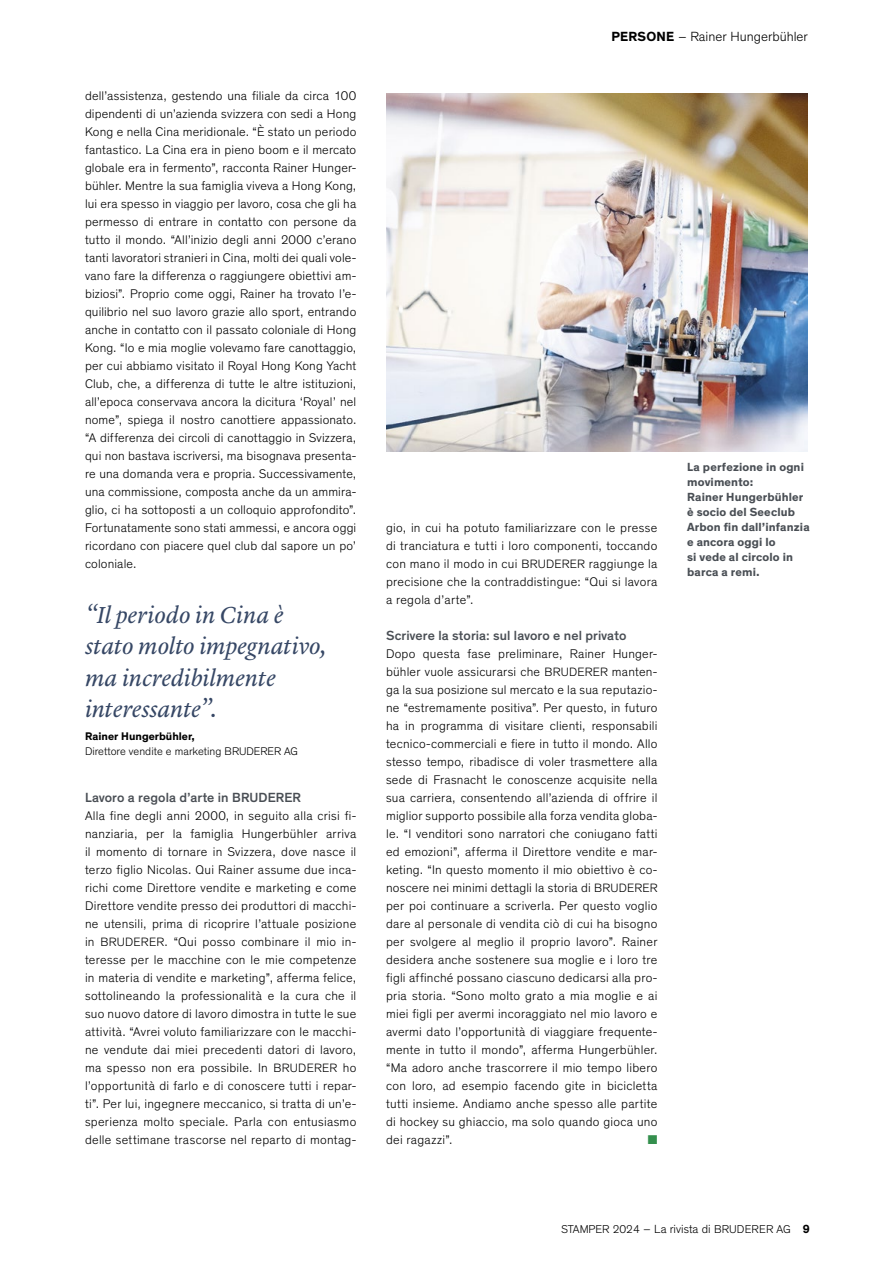
<style>
.page{position:relative;width:893px;height:1263px;background:#fff}
.page>*{position:absolute;margin:0;border:0;box-sizing:border-box;transform-origin:0 0}
.t1{font:italic 24px/31.2px "Lyon Text";letter-spacing:-.005em;color:#364765}
.t2{font:500 13.5px "Theinhardt";letter-spacing:.01em;color:#494e54}
.t3{font:300 13.5px "Theinhardt";color:#000}
.t4{font:300 12.75px/18px "Theinhardt";letter-spacing:.02em;color:#000;text-align:justify}
.t5{font:12.75px "Zapf Dingbats ITC";color:#348f4d}
.t6{font:700 12px/15px "Theinhardt";letter-spacing:.015em;color:#494e54}
.t7{font:300 11.55px "Theinhardt";color:#000}
.t8{font:300 11.25px "Theinhardt";color:#000}
.t9{font:700 11.25px "Theinhardt";color:#000}
.s1{font-size:12.3px}
.s2{font-weight:700}
.s3{font-size:12px}
.s4{font-weight:700;font-size:12px}
</style>
<div class="page">
<img style="left:386px;top:94px;width:422px;height:357px">
<p class="t4" style="left:85px;top:87px;width:273px">dell’assistenza, gestendo una filiale da circa 100 dipendenti di un’azienda svizzera con sedi a Hong Kong e nella Cina meridionale. “È stato un periodo fantastico. La Cina era in pieno boom e il mercato globale era in fermento”, racconta Rainer Hunger&shy;bühler. Mentre la sua famiglia viveva a Hong Kong, lui era spesso in viaggio per lavoro, cosa che gli ha permesso di entrare in contatto con persone da tutto il mondo. “All’inizio degli anni 2000 c’erano tanti lavoratori stranieri in Cina, molti dei quali vole&shy;vano fare la differenza o raggiungere obiettivi am&shy;biziosi”. Proprio come oggi, Rainer ha trovato l’e&shy;quilibrio nel suo lavoro grazie allo sport, entrando anche in contatto con il passato coloniale di Hong Kong. “Io e mia moglie volevamo fare canottaggio, per cui abbiamo visitato il Royal Hong Kong Yacht Club, che, a differenza di tutte le altre istituzioni, all’epoca conservava ancora la dicitura ‘Royal’ nel nome”, spiega il nostro canottiere appassionato. “A differenza dei circoli di canottaggio in Svizzera, qui non bastava iscriversi, ma bisognava presenta&shy;re una domanda vera e propria. Successivamente, una commissione, composta anche da un ammira&shy;glio, ci ha sottoposti a un colloquio approfondito”.<br>Fortunatamente sono stati ammessi, e ancora oggi ricordano con piacere quel club dal sapore un po’ coloniale.</p>
<h1 class="t1" style="left:85px;top:598px;width:243px">“Il periodo in Cina è stato molto impegnativo, ma incredibilmente interessante”.</h1>
<p class="t9" style="left:85px;top:729px;width:111px">Rainer Hungerbühler,</p>
<p class="t8" style="left:85px;top:745px;width:214px">Direttore vendite e marketing BRUDERER AG</p>
<p class="t2" style="left:85px;top:789px;width:217px">Lavoro a regola d’arte in BRUDERER</p>
<p class="t4" style="left:85px;top:807px;width:273px">Alla fine degli anni 2000, in seguito alla crisi fi&shy;nanziaria, per la famiglia Hungerbühler arriva il momento di tornare in Svizzera, dove nasce il terzo figlio Nicolas. Qui Rainer assume due inca&shy;richi come Direttore vendite e marketing e come Direttore vendite presso dei produttori di macchi&shy;ne utensili, prima di ricoprire l’attuale posizione in <span class="s1">BRUDERER</span>. “Qui posso combinare il mio in&shy;teresse per le macchine con le mie competenze in materia di vendite e marketing”, afferma felice, sottolineando la professionalità e la cura che il suo nuovo datore di lavoro dimostra in tutte le sue attività. “Avrei voluto familiarizzare con le macchi&shy;ne vendute dai miei precedenti datori di lavoro, ma spesso non era possibile. In <span class="s1">BRUDERER</span> ho l’opportunità di farlo e di conoscere tutti i repar&shy;ti”. Per lui, ingegnere meccanico, si tratta di un’e&shy;sperienza molto speciale. Parla con entusiasmo delle settimane trascorse nel reparto di montag-</p>
<p class="t3" style="left:611px;top:28px;width:198px"><span class="s2">PERSONE</span> – Rainer Hungerbühler</p>
<p class="t4" style="left:386px;top:519px;width:273px">gio, in cui ha potuto familiarizzare con le presse di tranciatura e tutti i loro componenti, toccando con mano il modo in cui <span class="s1">BRUDERER</span> raggiunge la precisione che la contraddistingue: “Qui si lavora a regola d’arte”.</p>
<p class="t2" style="left:386px;top:627px;width:242px">Scrivere la storia: sul lavoro e nel privato</p>
<p class="t4" style="left:386px;top:645px;width:273px">Dopo questa fase preliminare, Rainer Hunger&shy;bühler vuole assicurarsi che <span class="s1">BRUDERER</span> manten&shy;ga la sua posizione sul mercato e la sua reputazio&shy;ne “estremamente positiva”. Per questo, in futuro ha in programma di visitare clienti, responsabili tecnico-commerciali e fiere in tutto il mondo. Allo stesso tempo, ribadisce di voler trasmettere alla sede di Frasnacht le conoscenze acquisite nella sua carriera, consentendo all’azienda di offrire il miglior supporto possibile alla forza vendita globa&shy;le. “I venditori sono narratori che coniugano fatti ed emozioni”, afferma il Direttore vendite e mar&shy;keting. “In questo momento il mio obiettivo è co&shy;noscere nei minimi dettagli la storia di <span class="s1">BRUDERER </span>per poi continuare a scriverla. Per questo voglio dare al personale di vendita ciò di cui ha bisogno per svolgere al meglio il proprio lavoro”. Rainer desidera anche sostenere sua moglie e i loro tre figli affinché possano ciascuno dedicarsi alla pro&shy;pria storia. “Sono molto grato a mia moglie e ai miei figli per avermi incoraggiato nel mio lavoro e avermi dato l’opportunità di viaggiare frequente&shy;mente in tutto il mondo”, afferma Hungerbühler. “Ma adoro anche trascorrere il mio tempo libero con loro, ad esempio facendo gite in bicicletta tutti insieme. Andiamo anche spesso alle partite di hockey su ghiaccio, ma solo quando gioca uno dei ragazzi”.</p>
<p class="t5" style="left:648px;top:1133px;width:11px">■</p>
<p class="t6" style="left:687px;top:460px;width:124px">La perfezione in ogni movimento:<br>Rainer Hungerbühler è socio del Seeclub<br>Arbon fin dall’infanzia e ancora oggi lo<br>si vede al circolo in barca a remi.</p>
<p class="t7" style="left:561px;top:1222px;width:250px">STAMPER 2024 <span class="s3">– La rivista di</span> BRUDERER AG <span class="s4">9</span></p>
</div>
